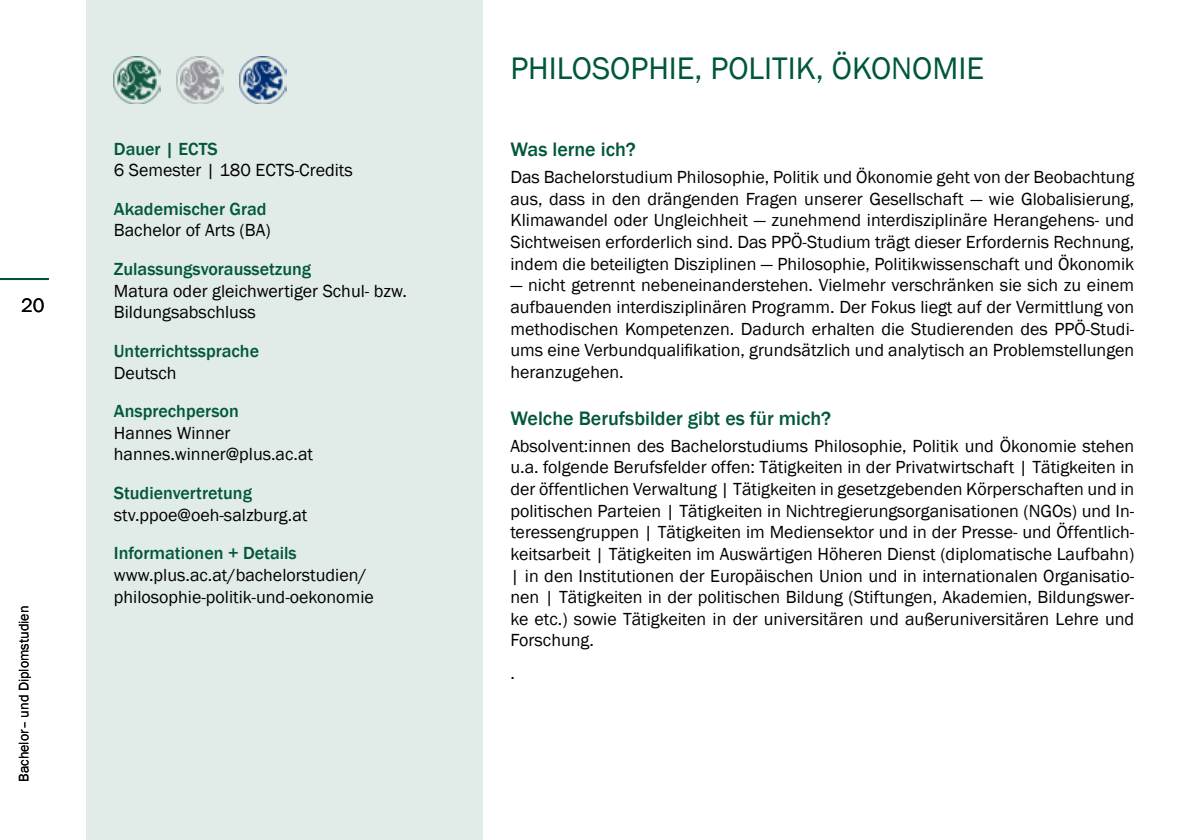
<style>
.page{position:relative;width:1191px;height:840px;background:#fff}
.page>*{position:absolute;margin:0;border:0;box-sizing:border-box;transform-origin:0 0}
.t1{font:32px "Franklin Gothic";color:#00573c}
.t2{font:500 20px "Franklin Gothic";color:#00573c}
.t3{font:20px "Franklin Gothic";color:#000}
.t4{font:18px/21.6px "Franklin Gothic";color:#000}
.t5{font:500 18px "Franklin Gothic";color:#00573c}
.t6{font:14px "Franklin Gothic";color:#000}
</style>
<div class="page">
<div style="left:86px;top:0;width:396px;height:839px;background:#e1ebe7"></div>
<hr style="left:0;top:278px;width:49px;height:2px;background:#005239">
<img style="left:176px;top:57px;width:47px;height:47px">
<img style="left:239px;top:57px;width:47px;height:47px">
<img style="left:113px;top:57px;width:47px;height:47px">
<p class="t3" style="left:21px;top:293px;width:25px">20</p>
<p class="t6" style="left:15px;top:781px;width:177px;rotate:-90deg">Bachelor– und Diplomstudien</p>
<p class="t5" style="left:114px;top:137px;width:105px">Dauer | ECTS</p>
<p class="t4" style="left:114px;top:160px;width:240px">6 Semester | 180 ECTS-Credits</p>
<p class="t5" style="left:114px;top:197px;width:154px">Akademischer Grad</p>
<p class="t4" style="left:114px;top:220px;width:158px">Bachelor of Arts (BA)</p>
<p class="t5" style="left:114px;top:258px;width:199px">Zulassungsvoraussetzung</p>
<p class="t4" style="left:114px;top:280px;width:295px">Matura oder gleichwertiger Schul- bzw.<br>Bildungsabschluss</p>
<p class="t5" style="left:114px;top:339px;width:147px">Unterrichtssprache</p>
<p class="t4" style="left:114px;top:362px;width:64px">Deutsch</p>
<p class="t5" style="left:114px;top:400px;width:126px">Ansprechperson</p>
<p class="t4" style="left:114px;top:422px;width:201px">Hannes Winner hannes.winner@plus.ac.at</p>
<p class="t5" style="left:114px;top:481px;width:140px">Studienvertretung</p>
<p class="t4" style="left:114px;top:504px;width:195px">stv.ppoe@oeh-salzburg.at</p>
<p class="t5" style="left:114px;top:542px;width:184px">Informationen + Details</p>
<p class="t4" style="left:114px;top:564px;width:261px">www.plus.ac.at/bachelorstudien/ philosophie-politik-und-oekonomie</p>
<h1 class="t1" style="left:510px;top:48px;width:475px">PHILOSOPHIE, POLITIK, ÖKONOMIE</h1>
<p class="t2" style="left:510px;top:137px;width:127px">Was lerne ich?</p>
<p class="t4" style="left:510px;top:167px;width:625px;text-align:justify">Das Bachelorstudium Philosophie, Politik und Ökonomie geht von der Beobachtung aus, dass in den drängenden Fragen unserer Gesellschaft — wie Globalisierung, Klimawandel oder Ungleichheit — zunehmend interdisziplinäre Herangehens- und Sichtweisen erforderlich sind. Das PPÖ-Studium trägt dieser Erfordernis Rechnung, indem die beteiligten Disziplinen — Philosophie, Politikwissenschaft und Ökonomik</p>
<p class="t4" style="left:510px;top:275px;width:625px;text-align:justify">— nicht getrennt nebeneinanderstehen. Vielmehr verschränken sie sich zu einem aufbauenden interdisziplinären Programm. Der Fokus liegt auf der Vermittlung von methodischen Kompetenzen. Dadurch erhalten die Studierenden des PPÖ-Studi&shy;ums eine Verbundqualifikation, grundsätzlich und analytisch an Problemstellungen heranzugehen.</p>
<p class="t2" style="left:510px;top:405px;width:322px">Welche Berufsbilder gibt es für mich?</p>
<p class="t4" style="left:510px;top:435px;width:625px;text-align:justify">Absolvent:innen des Bachelorstudiums Philosophie, Politik und Ökonomie stehen u.a. folgende Berufsfelder offen: Tätigkeiten in der Privatwirtschaft | Tätigkeiten in der öffentlichen Verwaltung | Tätigkeiten in gesetzgebenden Körperschaften und in politischen Parteien | Tätigkeiten in Nichtregierungsorganisationen (NGOs) und In&shy;teressengruppen | Tätigkeiten im Mediensektor und in der Presse- und Öffentlich&shy;keitsarbeit | Tätigkeiten im Auswärtigen Höheren Dienst (diplomatische Laufbahn) | in den Institutionen der Europäischen Union und in internationalen Organisatio&shy;nen | Tätigkeiten in der politischen Bildung (Stiftungen, Akademien, Bildungswer&shy;ke etc.) sowie Tätigkeiten in der universitären und außeruniversitären Lehre und Forschung.</p>
<p class="t4" style="left:510px;top:662px;width:6px">.</p>
</div>
